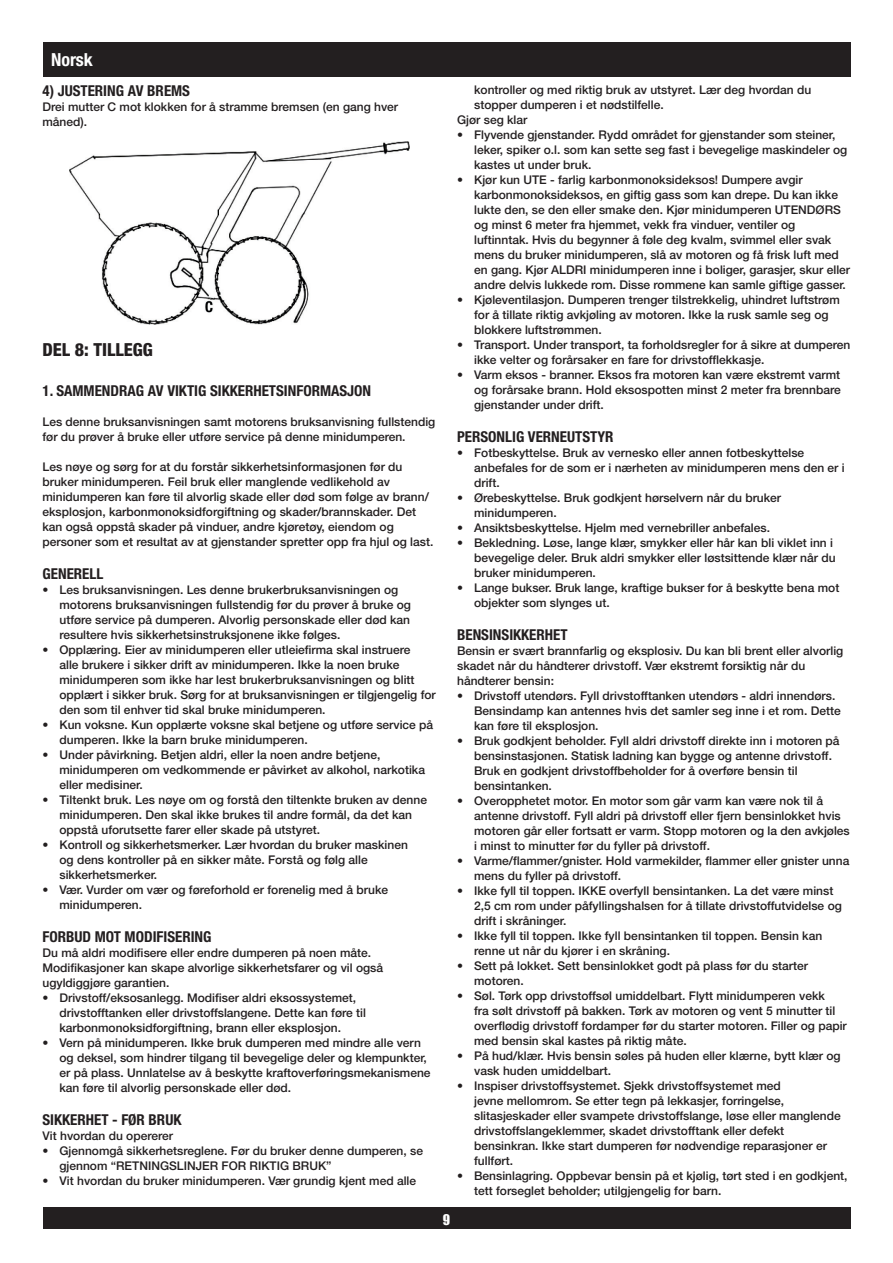
<style>
.page{position:relative;width:893px;height:1263px;background:#fff}
.page>*{position:absolute;margin:0;border:0;box-sizing:border-box;transform-origin:0 0}
.t1{font:800 condensed 18px "Helvetica Neue LT Std";color:#231f20}
.t2{font:700 condensed 18px "Helvetica Neue LT Std";color:#fff}
.t3{font:700 condensed 15px "Helvetica Neue LT Std";color:#231f20}
.t4{font:13.5px "Impact";color:#fff}
.t5{font:500 12px/15px "Helvetica Neue LT Std";color:#231f20}
</style>
<div class="page">
<div style="left:43px;top:1208px;width:807px;height:21px;background:#231f20"></div>
<div style="left:43px;top:43px;width:807px;height:34px;background:#231f20"></div>
<img style="left:69px;top:142px;width:340px;height:182px">
<h1 class="t2" style="left:51px;top:49px;width:43px">Norsk</h1>
<p class="t3" style="left:43px;top:81px;width:149px">4) JUSTERING AV BREMS</p>
<p class="t5" style="left:43px;top:99px;width:357px">Drei mutter C mot klokken for å stramme bremsen (en gang hver måned).</p>
<h1 class="t1" style="left:43px;top:338px;width:112px">DEL 8: TILLEGG</h1>
<p class="t3" style="left:43px;top:381px;width:330px">1. SAMMENDRAG AV VIKTIG SIKKERHETSINFORMASJON</p>
<p class="t5" style="left:43px;top:414px;width:394px">Les denne bruksanvisningen samt motorens bruksanvisning fullstendig før du prøver å bruke eller utføre service på denne minidumperen.</p>
<p class="t5" style="left:43px;top:459px;width:392px">Les nøye og sørg for at du forstår sikkerhetsinformasjonen før du bruker minidumperen. Feil bruk eller manglende vedlikehold av minidumperen kan føre til alvorlig skade eller død som følge av brann/ eksplosjon, karbonmonoksidforgiftning og skader/brannskader. Det kan også oppstå skader på vinduer, andre kjøretøy, eiendom og personer som et resultat av at gjenstander spretter opp fra hjul og last.</p>
<p class="t3" style="left:43px;top:564px;width:62px">GENERELL</p>
<p class="t5" style="left:60px;top:582px;width:353px;text-indent:-17px">• Les bruksanvisningen. Les denne brukerbruksanvisningen og motorens bruksanvisningen fullstendig før du prøver å bruke og utføre service på dumperen. Alvorlig personskade eller død kan resultere hvis sikkerhetsinstruksjonene ikke følges.</p>
<p class="t5" style="left:60px;top:642px;width:378px;text-indent:-17px">• Opplæring. Eier av minidumperen eller utleiefirma skal instruere<br>alle brukere i sikker drift av minidumperen. Ikke la noen bruke minidumperen som ikke har lest brukerbruksanvisningen og blitt opplært i sikker bruk. Sørg for at bruksanvisningen er tilgjengelig for den som til enhver tid skal bruke minidumperen.</p>
<p class="t5" style="left:60px;top:717px;width:375px;text-indent:-17px">• Kun voksne. Kun opplærte voksne skal betjene og utføre service på dumperen. Ikke la barn bruke minidumperen.</p>
<p class="t5" style="left:60px;top:747px;width:367px;text-indent:-17px">• Under påvirkning. Betjen aldri, eller la noen andre betjene, minidumperen om vedkommende er påvirket av alkohol, narkotika eller medisiner.</p>
<p class="t5" style="left:60px;top:792px;width:369px;text-indent:-17px">• Tiltenkt bruk. Les nøye om og forstå den tiltenkte bruken av denne minidumperen. Den skal ikke brukes til andre formål, da det kan oppstå uforutsette farer eller skade på utstyret.</p>
<p class="t5" style="left:60px;top:837px;width:350px;text-indent:-17px">• Kontroll og sikkerhetsmerker. Lær hvordan du bruker maskinen og dens kontroller på en sikker måte. Forstå og følg alle sikkerhetsmerker.</p>
<p class="t5" style="left:60px;top:882px;width:330px;text-indent:-17px">• Vær. Vurder om vær og føreforhold er forenelig med å bruke minidumperen.</p>
<p class="t3" style="left:43px;top:927px;width:171px">FORBUD MOT MODIFISERING</p>
<p class="t5" style="left:43px;top:945px;width:342px">Du må aldri modifisere eller endre dumperen på noen måte.<br>Modifikasjoner kan skape alvorlige sikkerhetsfarer og vil også ugyldiggjøre garantien.</p>
<p class="t5" style="left:60px;top:990px;width:308px;text-indent:-17px">• Drivstoff/eksosanlegg. Modifiser aldri eksossystemet, drivstofftanken eller drivstoffslangene. Dette kan føre til karbonmonoksidforgiftning, brann eller eksplosjon.</p>
<p class="t5" style="left:60px;top:1035px;width:373px;text-indent:-17px">• Vern på minidumperen. Ikke bruk dumperen med mindre alle vern og deksel, som hindrer tilgang til bevegelige deler og klempunkter, er på plass. Unnlatelse av å beskytte kraftoverføringsmekanismene kan føre til alvorlig personskade eller død.</p>
<p class="t3" style="left:43px;top:1110px;width:141px">SIKKERHET - FØR BRUK</p>
<p class="t5" style="left:43px;top:1128px;width:132px">Vit hvordan du opererer</p>
<p class="t5" style="left:60px;top:1143px;width:365px;text-indent:-17px">• Gjennomgå sikkerhetsreglene. Før du bruker denne dumperen, se gjennom “RETNINGSLINJER FOR RIKTIG BRUK”</p>
<p class="t5" style="left:43px;top:1173px;width:375px">• Vit hvordan du bruker minidumperen. Vær grundig kjent med alle</p>
<p class="t5" style="left:474px;top:82px;width:339px">kontroller og med riktig bruk av utstyret. Lær deg hvordan du</p>
<p class="t5" style="left:474px;top:97px;width:191px">stopper dumperen i et nødstilfelle.</p>
<p class="t5" style="left:457px;top:112px;width:72px">Gjør seg klar</p>
<p class="t5" style="left:474px;top:127px;width:375px;text-indent:-17px">• Flyvende gjenstander. Rydd området for gjenstander som steiner, leker, spiker o.l. som kan sette seg fast i bevegelige maskindeler og kastes ut under bruk.</p>
<p class="t5" style="left:474px;top:172px;width:377px;text-indent:-17px">• Kjør kun UTE - farlig karbonmonoksideksos! Dumpere avgir karbonmonoksideksos, en giftig gass som kan drepe. Du kan ikke lukte den, se den eller smake den. Kjør minidumperen UTENDØRS og minst 6 meter fra hjemmet, vekk fra vinduer, ventiler og luftinntak. Hvis du begynner å føle deg kvalm, svimmel eller svak mens du bruker minidumperen, slå av motoren og få frisk luft med en gang. Kjør ALDRI minidumperen inne i boliger, garasjer, skur eller andre delvis lukkede rom. Disse rommene kan samle giftige gasser.</p>
<p class="t5" style="left:474px;top:292px;width:367px;text-indent:-17px">• Kjøleventilasjon. Dumperen trenger tilstrekkelig, uhindret luftstrøm for å tillate riktig avkjøling av motoren. Ikke la rusk samle seg og blokkere luftstrømmen.</p>
<p class="t5" style="left:474px;top:337px;width:378px;text-indent:-17px">• Transport. Under transport, ta forholdsregler for å sikre at dumperen ikke velter og forårsaker en fare for drivstofflekkasje.</p>
<p class="t5" style="left:474px;top:367px;width:368px;text-align:justify;text-indent:-17px">• Varm eksos - branner. Eksos fra motoren kan være ekstremt varmt og forårsake brann. Hold eksospotten minst 2 meter fra brennbare gjenstander under drift.</p>
<p class="t3" style="left:457px;top:427px;width:158px">PERSONLIG VERNEUTSTYR</p>
<p class="t5" style="left:474px;top:445px;width:372px;text-indent:-17px">• Fotbeskyttelse. Bruk av vernesko eller annen fotbeskyttelse anbefales for de som er i nærheten av minidumperen mens den er i drift.</p>
<p class="t5" style="left:474px;top:490px;width:309px;text-indent:-17px">• Ørebeskyttelse. Bruk godkjent hørselvern når du bruker minidumperen.</p>
<p class="t5" style="left:457px;top:520px;width:314px">• Ansiktsbeskyttelse. Hjelm med vernebriller anbefales.</p>
<p class="t5" style="left:474px;top:535px;width:363px;text-indent:-17px">• Bekledning. Løse, lange klær, smykker eller hår kan bli viklet inn i bevegelige deler. Bruk aldri smykker eller løstsittende klær når du bruker minidumperen.</p>
<p class="t5" style="left:474px;top:580px;width:367px;text-indent:-17px">• Lange bukser. Bruk lange, kraftige bukser for å beskytte bena mot objekter som slynges ut.</p>
<p class="t3" style="left:457px;top:625px;width:112px">BENSINSIKKERHET</p>
<p class="t5" style="left:457px;top:643px;width:388px">Bensin er svært brannfarlig og eksplosiv. Du kan bli brent eller alvorlig skadet når du håndterer drivstoff. Vær ekstremt forsiktig når du håndterer bensin:</p>
<p class="t5" style="left:474px;top:688px;width:368px;text-indent:-17px">• Drivstoff utendørs. Fyll drivstofftanken utendørs - aldri innendørs.<br>Bensindamp kan antennes hvis det samler seg inne i et rom. Dette kan føre til eksplosjon.</p>
<p class="t5" style="left:474px;top:733px;width:367px;text-indent:-17px">• Bruk godkjent beholder. Fyll aldri drivstoff direkte inn i motoren på bensinstasjonen. Statisk ladning kan bygge og antenne drivstoff.<br>Bruk en godkjent drivstoffbeholder for å overføre bensin til bensintanken.</p>
<p class="t5" style="left:474px;top:793px;width:377px;text-indent:-17px">• Overopphetet motor. En motor som går varm kan være nok til å antenne drivstoff. Fyll aldri på drivstoff eller fjern bensinlokket hvis motoren går eller fortsatt er varm. Stopp motoren og la den avkjøles i minst to minutter før du fyller på drivstoff.</p>
<p class="t5" style="left:474px;top:853px;width:377px;text-indent:-17px">• Varme/flammer/gnister. Hold varmekilder, flammer eller gnister unna mens du fyller på drivstoff.</p>
<p class="t5" style="left:474px;top:883px;width:369px;text-indent:-17px">• Ikke fyll til toppen. IKKE overfyll bensintanken. La det være minst<br>2,5 cm rom under påfyllingshalsen for å tillate drivstoffutvidelse og drift i skråninger.</p>
<p class="t5" style="left:474px;top:928px;width:350px;text-indent:-17px">• Ikke fyll til toppen. Ikke fyll bensintanken til toppen. Bensin kan renne ut når du kjører i en skråning.</p>
<p class="t5" style="left:474px;top:958px;width:335px;text-indent:-17px">• Sett på lokket. Sett bensinlokket godt på plass før du starter motoren.</p>
<p class="t5" style="left:474px;top:988px;width:374px;text-indent:-17px">• Søl. Tørk opp drivstoffsøl umiddelbart. Flytt minidumperen vekk<br>fra sølt drivstoff på bakken. Tørk av motoren og vent 5 minutter til overflødig drivstoff fordamper før du starter motoren. Filler og papir med bensin skal kastes på riktig måte.</p>
<p class="t5" style="left:474px;top:1048px;width:368px;text-indent:-17px">• På hud/klær. Hvis bensin søles på huden eller klærne, bytt klær og vask huden umiddelbart.</p>
<p class="t5" style="left:474px;top:1078px;width:368px;text-indent:-17px">• Inspiser drivstoffsystemet. Sjekk drivstoffsystemet med<br>jevne mellomrom. Se etter tegn på lekkasjer, forringelse, slitasjeskader eller svampete drivstoffslange, løse eller manglende drivstoffslangeklemmer, skadet drivstofftank eller defekt bensinkran. Ikke start dumperen før nødvendige reparasjoner er fullført.</p>
<p class="t5" style="left:474px;top:1168px;width:375px;text-indent:-17px">• Bensinlagring. Oppbevar bensin på et kjølig, tørt sted i en godkjent, tett forseglet beholder; utilgjengelig for barn.</p>
<p class="t4" style="left:443px;top:1209px;width:9px">9</p>
</div>
